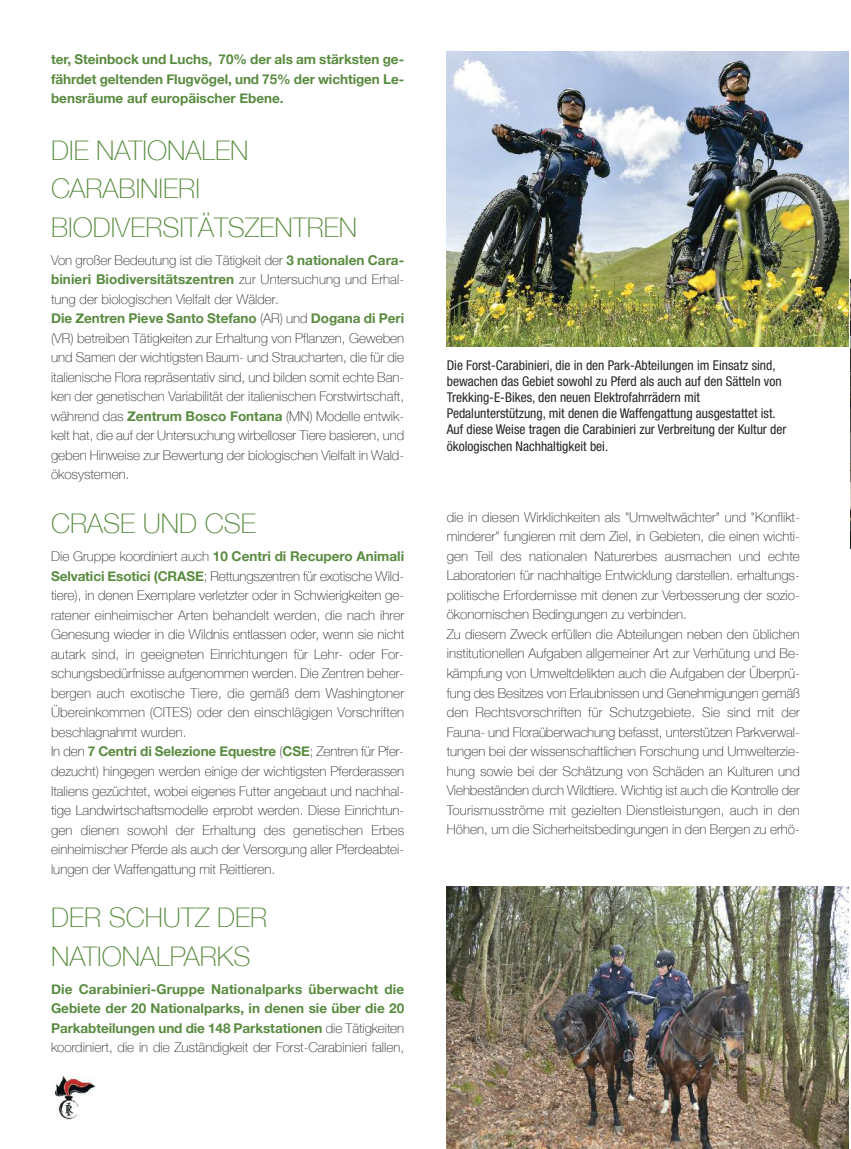
<style>
.page{position:relative;width:851px;height:1149px;background:#fff}
.page>*{position:absolute;margin:0;border:0;box-sizing:border-box;transform-origin:0 0}
.t1{font:100 27px/38.2px "Helvetica Neue";color:#598b3f}
.t2{font:100 13.5px/19.5px "Helvetica Neue";color:#272526}
.t3{font:700 13.5px/19.5px "Helvetica Neue";letter-spacing:-.005em;color:#598b3f;text-align:justify}
.t4{font:condensed 13.5px/16.2px "Helvetica Neue";color:#272526}
.s1{font-weight:700;color:#598b3f}
.s2{font-weight:100;color:#272526}
</style>
<div class="page">
<img style="left:446px;top:51px;width:402px;height:295px">
<img style="left:54px;top:1076px;width:41px;height:42px">
<img style="left:850px;top:279px;width:1px;height:269px">
<img style="left:446px;top:886px;width:402px;height:262px">
<p class="t3" style="left:51px;top:49px;width:354px">ter, Steinbock und Luchs, 70% der als am stärksten ge&shy;fährdet geltenden Flugvögel, und 75% der wichtigen Le&shy;bensräume auf europäischer Ebene.</p>
<h1 class="t1" style="left:51px;top:131px;width:308px">DIE NATIONALEN<br>CARABINIERI<br>BIODIVERSITÄTSZENTREN</h1>
<p class="t2" style="left:51px;top:250px;width:354px">Von großer Bedeutung ist die Tätigkeit der <span class="s1">3 nationalen Cara&shy;binieri Biodiversitätszentren</span> zur Untersuchung und Erhal&shy;tung der biologischen Vielfalt der Wälder.<br><span class="s1">Die Zentren Pieve Santo Stefano</span> (AR) und <span class="s1">Dogana di Peri </span>(VR) betreiben Tätigkeiten zur Erhaltung von Pflanzen, Geweben und Samen der wichtigsten Baum- und Straucharten, die für die italienische Flora repräsentativ sind, und bilden somit echte Ban&shy;ken der genetischen Variabilität der italienischen Forstwirtschaft, während das <span class="s1">Zentrum Bosco Fontana</span> (MN) Modelle entwik&shy;kelt hat, die auf der Untersuchung wirbelloser Tiere basieren, und geben Hinweise zur Bewertung der biologischen Vielfalt in Wald&shy;ökosystemen.</p>
<h1 class="t1" style="left:51px;top:504px;width:206px">CRASE UND CSE</h1>
<p class="t2" style="left:51px;top:546px;width:354px">Die Gruppe koordiniert auch <span class="s1">10 Centri di Recupero Animali Selvatici Esotici (CRASE</span>; Rettungszentren für exotische Wild&shy;tiere), in denen Exemplare verletzter oder in Schwierigkeiten ge&shy;ratener einheimischer Arten behandelt werden, die nach ihrer Genesung wieder in die Wildnis entlassen oder, wenn sie nicht autark sind, in geeigneten Einrichtungen für Lehr- oder For&shy;schungsbedürfnisse aufgenommen werden. Die Zentren beher&shy;bergen auch exotische Tiere, die gemäß dem Washingtoner Übereinkommen (CITES) oder den einschlägigen Vorschriften beschlagnahmt wurden.<br>In den <span class="s1">7 Centri di Selezione Equestre</span> (<span class="s1">CSE</span>; Zentren für Pfer&shy;dezucht) hingegen werden einige der wichtigsten Pferderassen Italiens gezüchtet, wobei eigenes Futter angebaut und nachhal&shy;tige Landwirtschaftsmodelle erprobt werden. Diese Einrichtun&shy;gen dienen sowohl der Erhaltung des genetischen Erbes einheimischer Pferde als auch der Versorgung aller Pferdeabtei&shy;lungen der Waffengattung mit Reittieren.</p>
<h1 class="t1" style="left:51px;top:897px;width:218px">DER SCHUTZ DER<br>NATIONALPARKS</h1>
<p class="t3" style="left:51px;top:978px;width:354px">Die Carabinieri-Gruppe Nationalparks überwacht die Gebiete der 20 Nationalparks, in denen sie über die 20<br>Parkabteilungen und die 148 Parkstationen <span class="s2">die Tätigkeiten koordiniert, die in die Zuständigkeit der Forst-Carabinieri fallen,</span></p>
<p class="t4" style="left:446px;top:357px;width:341px">Die Forst-Carabinieri, die in den Park-Abteilungen im Einsatz sind, bewachen das Gebiet sowohl zu Pferd als auch auf den Sätteln von Trekking-E-Bikes, den neuen Elektrofahrrädern mit Pedalunterstützung, mit denen die Waffengattung ausgestattet ist.<br>Auf diese Weise tragen die Carabinieri zur Verbreitung der Kultur der ökologischen Nachhaltigkeit bei.</p>
<p class="t2" style="left:446px;top:507px;width:354px">die in diesen Wirklichkeiten als "Umweltwächter" und "Konflikt&shy;minderer" fungieren mit dem Ziel, in Gebieten, die einen wichti&shy;gen Teil des nationalen Naturerbes ausmachen und echte Laboratorien für nachhaltige Entwicklung darstellen. erhaltungs&shy;politische Erfordernisse mit denen zur Verbesserung der sozio&shy;ökonomischen Bedingungen zu verbinden.<br>Zu diesem Zweck erfüllen die Abteilungen neben den üblichen institutionellen Aufgaben allgemeiner Art zur Verhütung und Be&shy;kämpfung von Umweltdelikten auch die Aufgaben der Überprü&shy;fung des Besitzes von Erlaubnissen und Genehmigungen gemäß den Rechtsvorschriften für Schutzgebiete. Sie sind mit der Fauna- und Floraüberwachung befasst, unterstützen Parkverwal&shy;tungen bei der wissenschaftlichen Forschung und Umwelterzie&shy;hung sowie bei der Schätzung von Schäden an Kulturen und Viehbeständen durch Wildtiere. Wichtig ist auch die Kontrolle der Tourismusströme mit gezielten Dienstleistungen, auch in den Höhen, um die Sicherheitsbedingungen in den Bergen zu erhö-</p>
</div>
